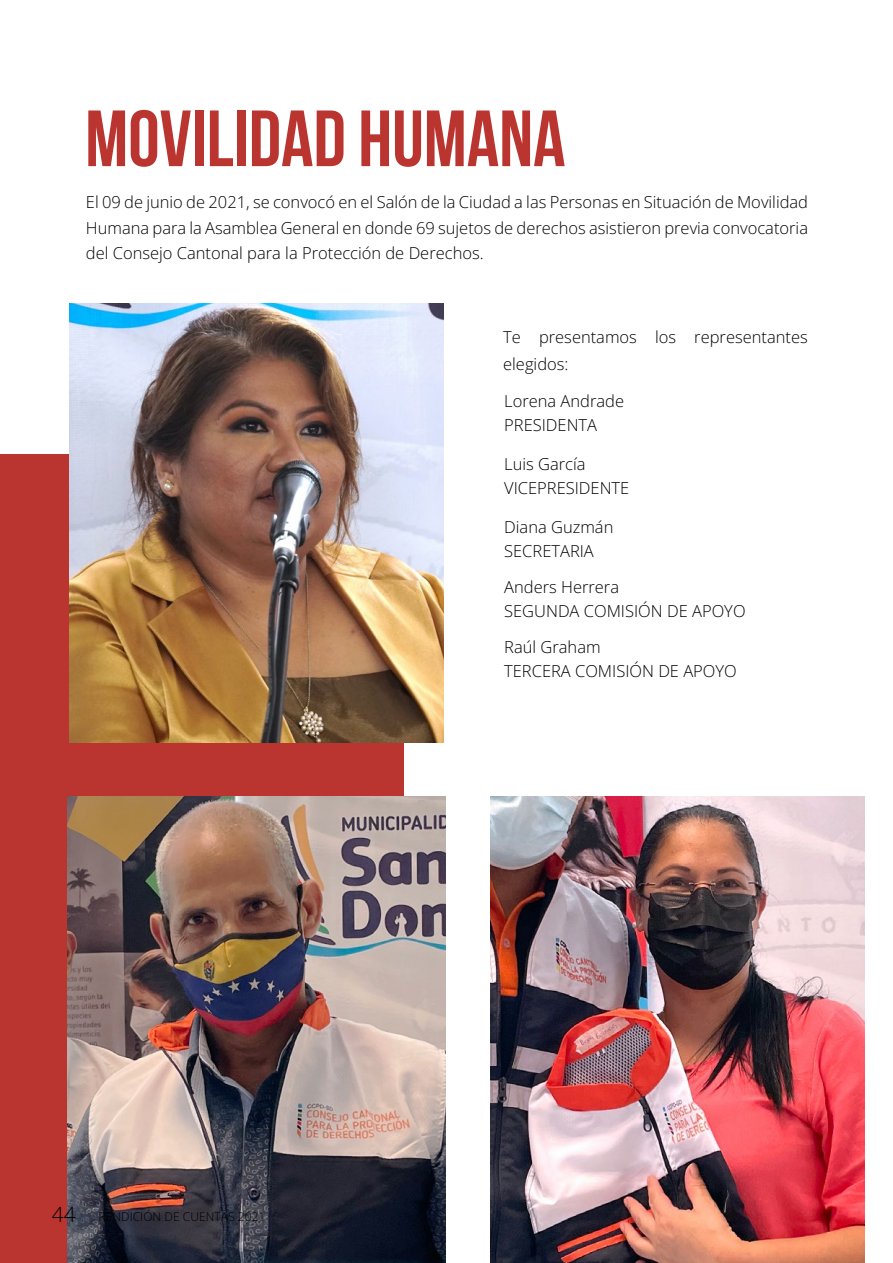
<style>
.page{position:relative;width:893px;height:1263px;background:#fff}
.page>*{position:absolute;margin:0;border:0;box-sizing:border-box;transform-origin:0 0}
.t1{font:700 79.5px "Bebas Neue";color:#bb3530}
.t2{font:300 16.5px/24px "Open Sans";color:#000101}
.t3{font:300 12px "Open Sans";letter-spacing:.005em;color:#000}
.s1{font-size:21px}
</style>
<div class="page">
<div style="left:0;top:454px;width:403px;height:809px;background:#bb3530"></div>
<img style="left:68px;top:796px;width:378px;height:467px">
<img style="left:490px;top:796px;width:375px;height:467px">
<img style="left:69px;top:304px;width:375px;height:438px">
<h1 class="t1" style="left:85px;top:95px;width:482px">MOVILIDAD HUMANA</h1>
<p class="t2" style="left:86px;top:189px;width:724px;line-height:25.5px;text-align:justify">El 09 de junio de 2021, se convocó en el Salón de la Ciudad a las Personas en Situación de Movilidad Humana para la Asamblea General en donde 69 sujetos de derechos asistieron previa convocatoria del Consejo Cantonal para la Protección de Derechos.</p>
<p class="t3" style="left:52px;top:1208px;width:215px"><span class="s1">44</span> RENDICIÓN DE CUENTAS 2021</p>
<p class="t2" style="left:503px;top:323px;width:306px;line-height:27px">Te presentamos los representantes elegidos:</p>
<p class="t2" style="left:504px;top:388px;width:121px">Lorena Andrade<br>PRESIDENTA</p>
<p class="t2" style="left:504px;top:451px;width:127px">Luis García<br>VICEPRESIDENTE</p>
<p class="t2" style="left:504px;top:514px;width:111px">Diana Guzmán<br>SECRETARIA</p>
<p class="t2" style="left:504px;top:574px;width:243px">Anders Herrera<br>SEGUNDA COMISIÓN DE APOYO</p>
<p class="t2" style="left:504px;top:634px;width:234px">Raúl Graham<br>TERCERA COMISIÓN DE APOYO</p>
</div>
